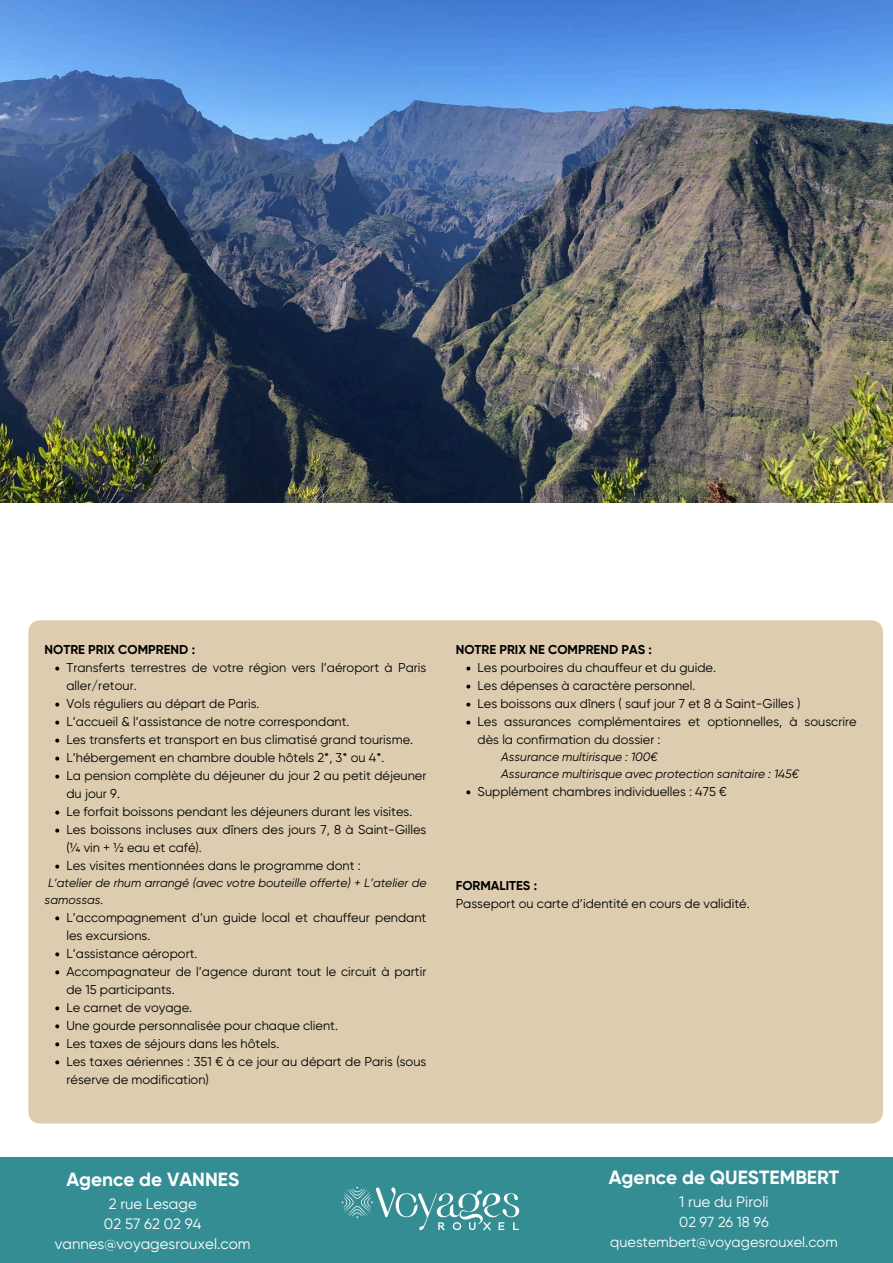
<style>
.page{position:relative;width:893px;height:1263px;background:#fff}
.page>*{position:absolute;margin:0;border:0;box-sizing:border-box;transform-origin:0 0}
.t1{font:700 19.2px "Gilroy";color:#fff}
.t2{font:700 19.12px "Gilroy";color:#fff}
.t3{font:15.23px "Gilroy";color:#fff}
.t4{font:15px/20px "Gilroy";color:#fff;text-align:center}
.t5{font:14.48px/20.2px "Gilroy";color:#fff;text-align:center}
.t6{font:12.83px/18px "Gilroy";color:#000}
.t7{font:700 12.83px "Gilroy";color:#000}
.t8{font:italic 12.08px/16.9px "Gilroy";color:#000}
</style>
<div class="page">
<div style="left:0;top:1157px;width:893px;height:106px;background:#358d94"></div>
<img style="left:341px;top:1186px;width:179px;height:45px">
<div style="left:28px;top:620px;width:855px;height:503px;background:#ddccb0"></div>
<svg style="left:55px;top:667px;width:4px;height:3px"></svg>
<svg style="left:55px;top:703px;width:4px;height:3px"></svg>
<svg style="left:55px;top:721px;width:4px;height:3px"></svg>
<svg style="left:55px;top:739px;width:4px;height:3px"></svg>
<svg style="left:55px;top:757px;width:4px;height:3px"></svg>
<svg style="left:55px;top:775px;width:4px;height:3px"></svg>
<svg style="left:55px;top:811px;width:4px;height:3px"></svg>
<svg style="left:55px;top:829px;width:4px;height:3px"></svg>
<svg style="left:55px;top:865px;width:4px;height:3px"></svg>
<svg style="left:55px;top:916px;width:4px;height:4px"></svg>
<svg style="left:55px;top:952px;width:4px;height:4px"></svg>
<svg style="left:55px;top:970px;width:4px;height:4px"></svg>
<svg style="left:55px;top:1006px;width:4px;height:4px"></svg>
<svg style="left:55px;top:1024px;width:4px;height:4px"></svg>
<svg style="left:55px;top:1042px;width:4px;height:4px"></svg>
<svg style="left:55px;top:1060px;width:4px;height:4px"></svg>
<svg style="left:466px;top:667px;width:4px;height:3px"></svg>
<svg style="left:466px;top:685px;width:4px;height:3px"></svg>
<svg style="left:466px;top:703px;width:4px;height:3px"></svg>
<svg style="left:466px;top:721px;width:4px;height:3px"></svg>
<svg style="left:466px;top:790px;width:4px;height:4px"></svg>
<img style="left:0;top:0;width:893px;height:502px">
<p class="t7" style="left:45px;top:642px;width:152px">NOTRE PRIX COMPREND :</p>
<p class="t6" style="left:66px;top:659px;width:361px">Transferts terrestres de votre région vers l’aéroport à Paris aller/retour.</p>
<p class="t6" style="left:66px;top:695px;width:194px">Vols réguliers au départ de Paris.</p>
<p class="t6" style="left:66px;top:713px;width:284px">L’accueil &amp; l’assistance de notre correspondant.</p>
<p class="t6" style="left:66px;top:731px;width:348px">Les transferts et transport en bus climatisé grand tourisme.</p>
<p class="t6" style="left:66px;top:749px;width:319px">L’hébergement en chambre double hôtels 2*, 3* ou 4*.</p>
<p class="t6" style="left:66px;top:767px;width:361px">La pension complète du déjeuner du jour 2 au petit déjeuner du jour 9.</p>
<p class="t6" style="left:66px;top:803px;width:347px">Le forfait boissons pendant les déjeuners durant les visites.</p>
<p class="t6" style="left:66px;top:821px;width:361px">Les boissons incluses aux dîners des jours 7, 8 à Saint-Gilles (¼ vin + ½ eau et café).</p>
<p class="t6" style="left:66px;top:857px;width:296px">Les visites mentionnées dans le programme dont :</p>
<p class="t8" style="left:45px;top:874px;width:383px">L’atelier de rhum arrangé (avec votre bouteille offerte) + L’atelier de samossas.</p>
<p class="t6" style="left:66px;top:909px;width:361px">L’accompagnement d’un guide local et chauffeur pendant les excursions.</p>
<p class="t6" style="left:66px;top:945px;width:133px">L’assistance aéroport.</p>
<p class="t6" style="left:66px;top:963px;width:361px">Accompagnateur de l’agence durant tout le circuit à partir de 15 participants.</p>
<p class="t6" style="left:66px;top:999px;width:127px">Le carnet de voyage.</p>
<p class="t6" style="left:66px;top:1017px;width:273px">Une gourde personnalisée pour chaque client.</p>
<h2 class="t6" style="left:66px;top:1035px;width:214px">Les taxes de séjours dans les hôtels.</h2>
<p class="t6" style="left:66px;top:1053px;width:361px">Les taxes aériennes : 351 € à ce jour au départ de Paris (sous réserve de modification)</p>
<p class="t7" style="left:456px;top:642px;width:198px">NOTRE PRIX NE COMPREND PAS :</p>
<p class="t6" style="left:477px;top:659px;width:240px">Les pourboires du chauffeur et du guide.</p>
<p class="t6" style="left:477px;top:677px;width:219px">Les dépenses à caractère personnel.</p>
<p class="t6" style="left:477px;top:695px;width:324px">Les boissons aux dîners ( sauf jour 7 et 8 à Saint-Gilles )</p>
<p class="t6" style="left:477px;top:713px;width:380px">Les assurances complémentaires et optionnelles, à souscrire dès la confirmation du dossier :</p>
<p class="t8" style="left:501px;top:748px;width:158px">Assurance multirisque : 100€</p>
<p class="t8" style="left:501px;top:765px;width:299px">Assurance multirisque avec protection sanitaire : 145€</p>
<p class="t6" style="left:477px;top:783px;width:251px">Supplément chambres individuelles : 475 €</p>
<h1 class="t7" style="left:456px;top:878px;width:83px">FORMALITES :</h1>
<p class="t6" style="left:456px;top:894px;width:295px">Passeport ou carte d’identité en cours de validité.</p>
<h2 class="t2" style="left:66px;top:1167px;width:174px">Agence de VANNES</h2>
<h2 class="t4" style="left:55px;top:1194px;width:197px">2 rue Lesage<br>02 57 62 02 94 vannes@voyagesrouxel.com</h2>
<p class="t1" style="left:609px;top:1166px;width:232px">Agence de QUESTEMBERT</p>
<p class="t3" style="left:679px;top:1192px;width:91px">1 rue du Piroli</p>
<p class="t5" style="left:610px;top:1212px;width:229px">02 97 26 18 96 questembert@voyagesrouxel.com</p>
</div>
